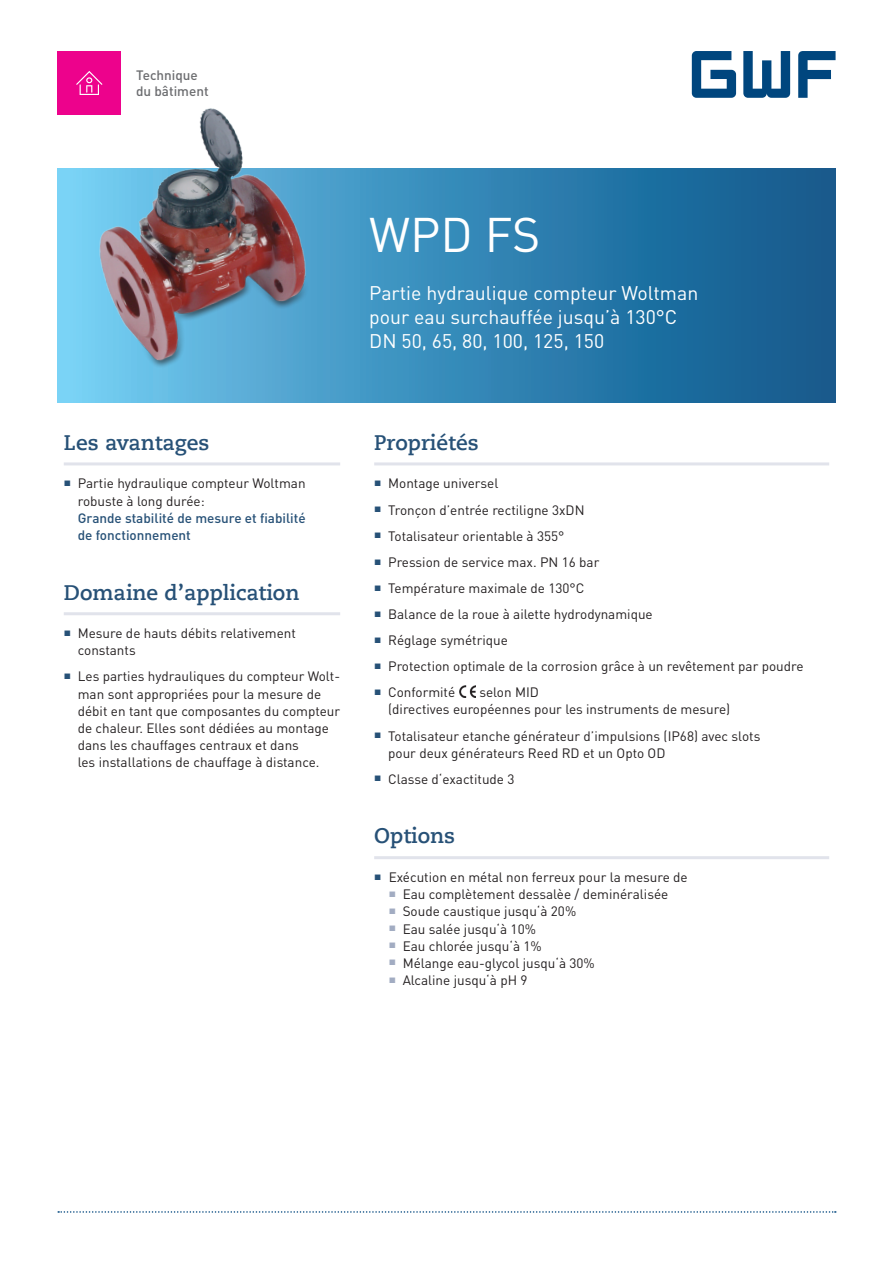
<style>
.page{position:relative;width:893px;height:1263px;background:#fff}
.page>*{position:absolute;margin:0;border:0;box-sizing:border-box;transform-origin:0 0}
.t1{font:48px "DIN Pro";color:#fff}
.Titel_Linie-unten{font:700 21px "Caecilia Com 75";color:#275177}
.t2{font:19.5px "DIN Pro";color:#fff}
.Grundtext{font:13.5px/17.1px "DIN Pro";color:#231f20}
.t3{font:500 13.5px/16.2px "DIN Pro";color:#6c6d70}
.s1{font-weight:500;color:#275177}
</style>
<div class="page">
<div style="left:57px;top:51px;width:64px;height:64px;background:#ed028c"></div>
<svg style="left:76px;top:71px;width:26px;height:18px"></svg>
<svg style="left:58px;top:1211px;width:778px;height:2px"></svg>
<svg style="left:692px;top:51px;width:144px;height:47px"></svg>
<svg style="left:57px;top:169px;width:779px;height:234px;background:#2d7ead"></svg>
<img style="left:72px;top:89px;width:277px;height:287px">
<hr style="left:64px;top:462px;width:276px;height:3px;background:#e1e3eb">
<hr style="left:64px;top:612px;width:276px;height:3px;background:#e1e3eb">
<hr style="left:374px;top:462px;width:455px;height:3px;background:#e1e3eb">
<hr style="left:374px;top:856px;width:455px;height:3px;background:#e1e3eb">
<img style="left:460px;top:685px;width:16px;height:12px">
<p class="t3" style="left:136px;top:66px;width:74px">Technique du bâtiment</p>
<p class="t1" style="left:369px;top:202px;width:173px">WPD FS</p>
<p class="t2" style="left:369px;top:280px;width:331px">Partie hydraulique compteur Woltman</p>
<p class="t2" style="left:369px;top:304px;width:310px">pour eau surchauffée jusqu’à 130°C</p>
<p class="t2" style="left:369px;top:328px;width:236px">DN 50, 65, 80, 100, 125, 150</p>
<p class="Titel_Linie-unten" style="left:64px;top:428px;width:147px">Les avantages</p>
<p class="Grundtext" style="left:78px;top:474px;width:229px;text-indent:-14px"><sup>■</sup> Partie hydraulique compteur Woltman robuste à long durée:<br><span class="s1">Grande stabilité de mesure et fiabilité de fonctionnement</span></p>
<p class="Titel_Linie-unten" style="left:64px;top:578px;width:237px">Domaine d’application</p>
<p class="Grundtext" style="left:78px;top:624px;width:220px;text-indent:-14px"><sup>■</sup> Mesure de hauts débits relativement constants</p>
<p class="Grundtext" style="left:78px;top:667px;width:264px;text-indent:-14px"><sup>■</sup> Les parties hydrauliques du compteur Wolt&shy;man sont appropriées pour la mesure de débit en tant que composantes du compteur de chaleur. Elles sont dédiées au montage dans les chauffages centraux et dans<br>les installations de chauffage à distance.</p>
<p class="Titel_Linie-unten" style="left:374px;top:428px;width:106px">Propriétés</p>
<p class="Grundtext" style="left:374px;top:474px;width:126px"><sup>■</sup> Montage universel</p>
<p class="Grundtext" style="left:374px;top:501px;width:212px"><sup>■</sup> Tronçon d’entrée rectiligne 3xDN</p>
<p class="Grundtext" style="left:374px;top:527px;width:192px"><sup>■</sup> Totalisateur orientable à 355°</p>
<p class="Grundtext" style="left:374px;top:553px;width:227px"><sup>■</sup> Pression de service max. PN 16 bar</p>
<p class="Grundtext" style="left:374px;top:579px;width:212px"><sup>■</sup> Température maximale de 130°C</p>
<p class="Grundtext" style="left:374px;top:605px;width:280px"><sup>■</sup> Balance de la roue à ailette hydrodynamique</p>
<p class="Grundtext" style="left:374px;top:631px;width:135px"><sup>■</sup> Réglage symétrique</p>
<p class="Grundtext" style="left:374px;top:657px;width:431px"><sup>■</sup> Protection optimale de la corrosion grâce à un revêtement par poudre</p>
<p class="Grundtext" style="left:374px;top:683px;width:82px"><sup>■</sup> Conformité</p>
<p class="Grundtext" style="left:388px;top:683px;width:344px;text-indent:91px">selon MID<br>(directives européennes pour les instruments de mesure)</p>
<p class="Grundtext" style="left:388px;top:726px;width:374px;text-indent:-14px"><sup>■</sup> Totalisateur etanche générateur d’impulsions (IP68) avec slots pour deux générateurs Reed RD et un Opto OD</p>
<p class="Grundtext" style="left:374px;top:770px;width:142px"><sup>■</sup> Classe d‘exactitude 3</p>
<p class="Titel_Linie-unten" style="left:374px;top:822px;width:82px">Options</p>
<p class="Grundtext" style="left:374px;top:868px;width:315px"><sup>■</sup> Exécution en métal non ferreux pour la mesure de</p>
<p class="Grundtext" style="left:389px;top:885px;width:281px"><sup>■</sup> Eau complètement dessalèe / deminéralisée</p>
<p class="Grundtext" style="left:389px;top:902px;width:189px"><sup>■</sup> Soude caustique jusqu‘à 20%</p>
<p class="Grundtext" style="left:389px;top:919px;width:149px"><sup>■</sup> Eau salée jusqu‘à 10%</p>
<p class="Grundtext" style="left:389px;top:937px;width:155px"><sup>■</sup> Eau chlorée jusqu‘à 1%</p>
<p class="Grundtext" style="left:389px;top:954px;width:208px"><sup>■</sup> Mélange eau-glycol jusqu‘à 30%</p>
<p class="Grundtext" style="left:389px;top:971px;width:140px"><sup>■</sup> Alcaline jusqu‘à pH 9</p>
</div>
